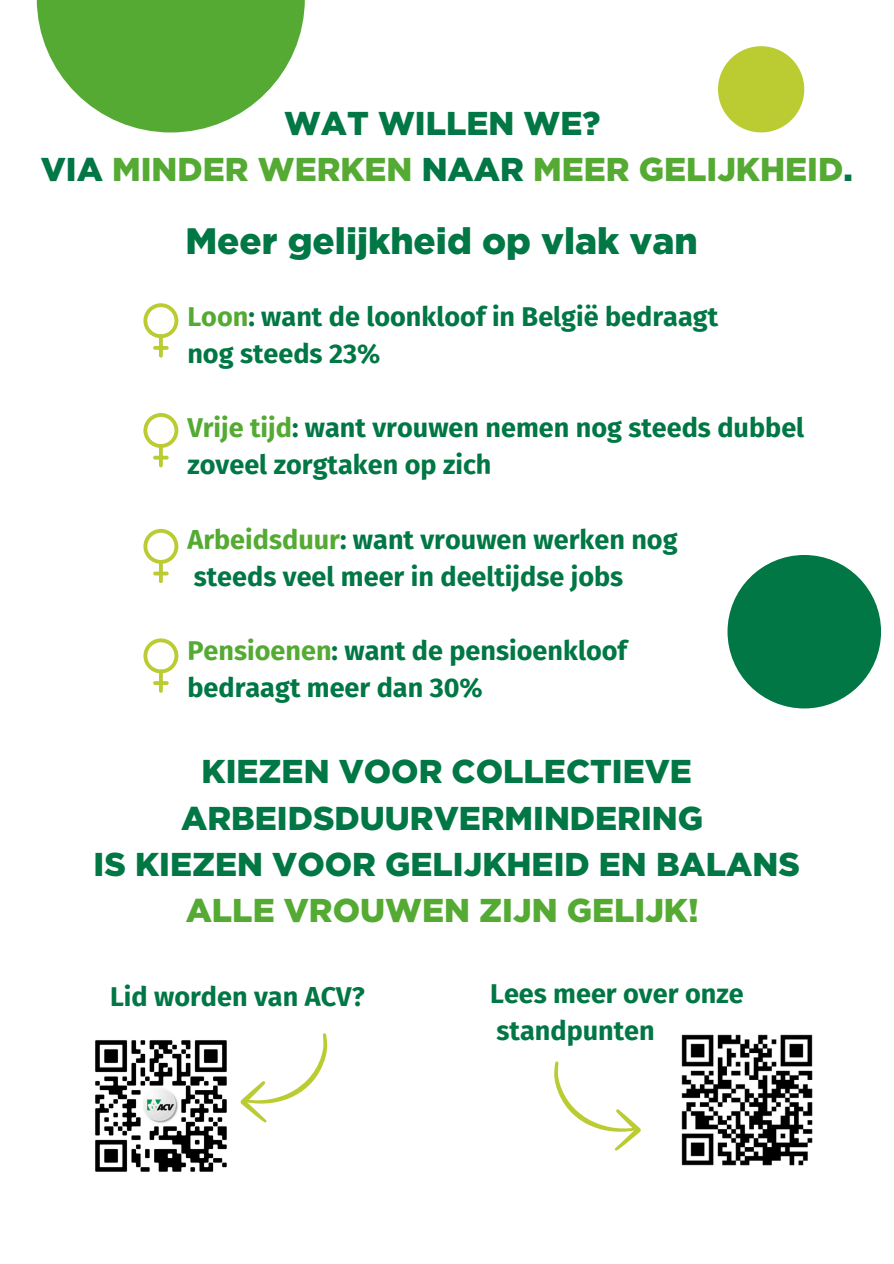
<style>
.page{position:relative;width:894px;height:1264px;background:#fff}
.page>*{position:absolute;margin:0;border:0;box-sizing:border-box;transform-origin:0 0}
.t1{font:900 36.75px "Gotham";color:#074}
.t2{font:900 33px/46.2px "Gotham";color:#074;text-align:center}
.t3{font:900 33px/46.2px "Gotham";color:#5a3;text-align:center}
.t4{font:700 27px "Fira Sans";color:#074}
.s1{color:#074}
.s2{color:#5a3}
</style>
<div class="page">
<img style="left:95px;top:1040px;width:132px;height:132px">
<img style="left:681px;top:1034px;width:132px;height:132px">
<svg style="left:37px;top:0;width:268px;height:132px;fill:#5a3"></svg>
<div style="left:717px;top:46px;width:87px;height:86px;background:#bc3;border-radius:50%"></div>
<svg style="left:143px;top:303px;width:35px;height:35px"></svg>
<svg style="left:159px;top:334px;width:4px;height:23px"></svg>
<svg style="left:153px;top:346px;width:16px;height:4px"></svg>
<svg style="left:143px;top:413px;width:35px;height:35px"></svg>
<svg style="left:159px;top:444px;width:4px;height:23px"></svg>
<svg style="left:153px;top:455px;width:16px;height:4px"></svg>
<svg style="left:143px;top:529px;width:35px;height:35px"></svg>
<svg style="left:159px;top:560px;width:4px;height:23px"></svg>
<svg style="left:153px;top:571px;width:16px;height:4px"></svg>
<svg style="left:143px;top:638px;width:35px;height:35px"></svg>
<svg style="left:159px;top:669px;width:4px;height:23px"></svg>
<svg style="left:153px;top:681px;width:16px;height:4px"></svg>
<svg style="left:240px;top:1033px;width:87px;height:89px"></svg>
<svg style="left:554px;top:1061px;width:86px;height:89px"></svg>
<div style="left:727px;top:555px;width:153px;height:153px;background:#074;border-radius:50%"></div>
<h2 class="t3" style="left:41px;top:102px;width:813px"><span class="s1">WAT WILLEN WE?<br>VIA</span> MINDER WERKEN <span class="s1">NAAR</span> MEER GELIJKHEID<span class="s1">.</span></h2>
<p class="t1" style="left:185px;top:225px;width:514px">Meer gelijkheid op vlak van</p>
<p class="t4" style="left:187px;top:300px;width:532px"><span class="s2">Loon</span>: want de loonkloof in België bedraagt</p>
<p class="t4" style="left:187px;top:337px;width:194px">nog steeds 23%</p>
<p class="t4" style="left:187px;top:412px;width:618px"><span class="s2">Vrije tijd</span>: want vrouwen nemen nog steeds dubbel</p>
<p class="t4" style="left:187px;top:449px;width:305px">zoveel zorgtaken op zich</p>
<h1 class="t4" style="left:187px;top:523px;width:491px"><span class="s2">Arbeidsduur</span>: want vrouwen werken nog</h1>
<p class="t4" style="left:194px;top:560px;width:431px">steeds veel meer in deeltijdse jobs</p>
<p class="t4" style="left:187px;top:634px;width:441px"><span class="s2">Pensioenen</span>: want de pensioenkloof</p>
<p class="t4" style="left:187px;top:672px;width:297px">bedraagt meer dan 30%</p>
<p class="t2" style="left:94px;top:750px;width:707px">KIEZEN VOOR COLLECTIEVE<br>ARBEIDSDUURVERMINDERING<br>IS KIEZEN VOOR GELIJKHEID EN BALANS<br><span class="s2">ALLE VROUWEN ZIJN GELIJK!</span></p>
<p class="t4" style="left:110px;top:980px;width:256px">Lid worden van ACV?</p>
<p class="t4" style="left:490px;top:977px;width:255px">Lees meer over onze</p>
<p class="t4" style="left:496px;top:1014px;width:160px">standpunten</p>
</div>
